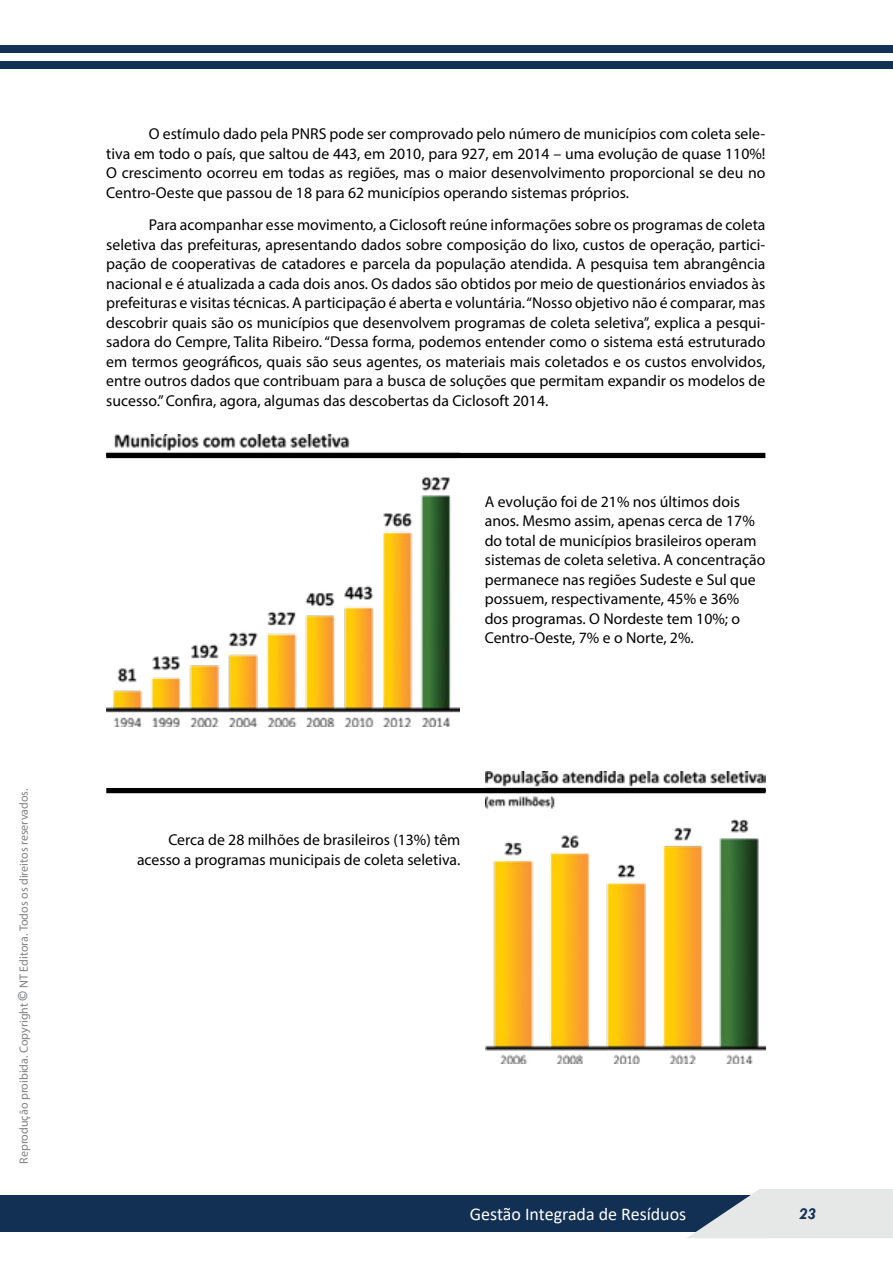
<style>
.page{position:relative;width:893px;height:1263px;background:#fff}
.page>*{position:absolute;margin:0;border:0;box-sizing:border-box;transform-origin:0 0}
.t1{font:18px "Calibri";color:#fff}
.t2{font:italic 700 16.5px "Tw Cen";color:#123053}
.t3{font:15.75px/19.5px "Myriad Pro";color:#000;text-align:justify}
.t4{font:12px "Myriad Pro";color:#808285}
.s1{font-weight:700;font-size:15px}
</style>
<div class="page">
<div style="left:0;top:45px;width:893px;height:8px;background:#123053"></div>
<div style="left:0;top:61px;width:893px;height:8px;background:#123053"></div>
<div style="left:0;top:1195px;width:893px;height:37px;background:#123053"></div>
<svg style="left:687px;top:1189px;width:206px;height:49px"></svg>
<img style="left:106px;top:435px;width:353px;height:292px">
<img style="left:486px;top:772px;width:279px;height:292px">
<div style="left:106px;top:453px;width:659px;height:5px;background:#000"></div>
<div style="left:106px;top:788px;width:659px;height:5px;background:#000"></div>
<p class="t4" style="left:16px;top:1164px;width:377px;rotate:-90deg">Reprodução proibida. Copyright <span class="s1">©</span> NT Editora. Todos os direitos reservados.</p>
<p class="t3" style="left:106px;top:124px;width:661px;text-indent:43px">O estímulo dado pela PNRS pode ser comprovado pelo número de municípios com coleta sele&shy;tiva em todo o país, que saltou de 443, em 2010, para 927, em 2014 – uma evolução de quase 110%!<br>O crescimento ocorreu em todas as regiões, mas o maior desenvolvimento proporcional se deu no Centro-Oeste que passou de 18 para 62 municípios operando sistemas próprios.</p>
<p class="t3" style="left:106px;top:215px;width:661px;text-indent:43px">Para acompanhar esse movimento, a Ciclosoft reúne informações sobre os programas de coleta seletiva das prefeituras, apresentando dados sobre composição do lixo, custos de operação, partici&shy;pação de cooperativas de catadores e parcela da população atendida. A pesquisa tem abrangência nacional e é atualizada a cada dois anos. Os dados são obtidos por meio de questionários enviados às prefeituras e visitas técnicas. A participação é aberta e voluntária. “Nosso objetivo não é comparar, mas descobrir quais são os municípios que desenvolvem programas de coleta seletiva”, explica a pesqui&shy;sadora do Cempre, Talita Ribeiro. “Dessa forma, podemos entender como o sistema está estruturado em termos geográficos, quais são seus agentes, os materiais mais coletados e os custos envolvidos, entre outros dados que contribuam para a busca de soluções que permitam expandir os modelos de sucesso.” Confira, agora, algumas das descobertas da Ciclosoft 2014.</p>
<p class="t3" style="left:485px;top:491px;width:282px;text-align:left">A evolução foi de 21% nos últimos dois anos. Mesmo assim, apenas cerca de 17% do total de municípios brasileiros operam sistemas de coleta seletiva. A concentração permanece nas regiões Sudeste e Sul que possuem, respectivamente, 45% e 36% dos programas. O Nordeste tem 10%; o Centro-Oeste, 7% e o Norte, 2%.</p>
<p class="t3" style="left:137px;top:830px;width:325px;text-align:right">Cerca de 28 milhões de brasileiros (13%) têm acesso a programas municipais de coleta seletiva.</p>
<p class="t1" style="left:470px;top:1201px;width:218px">Gestão Integrada de Resíduos</p>
<p class="t2" style="left:799px;top:1204px;width:19px">23</p>
</div>
